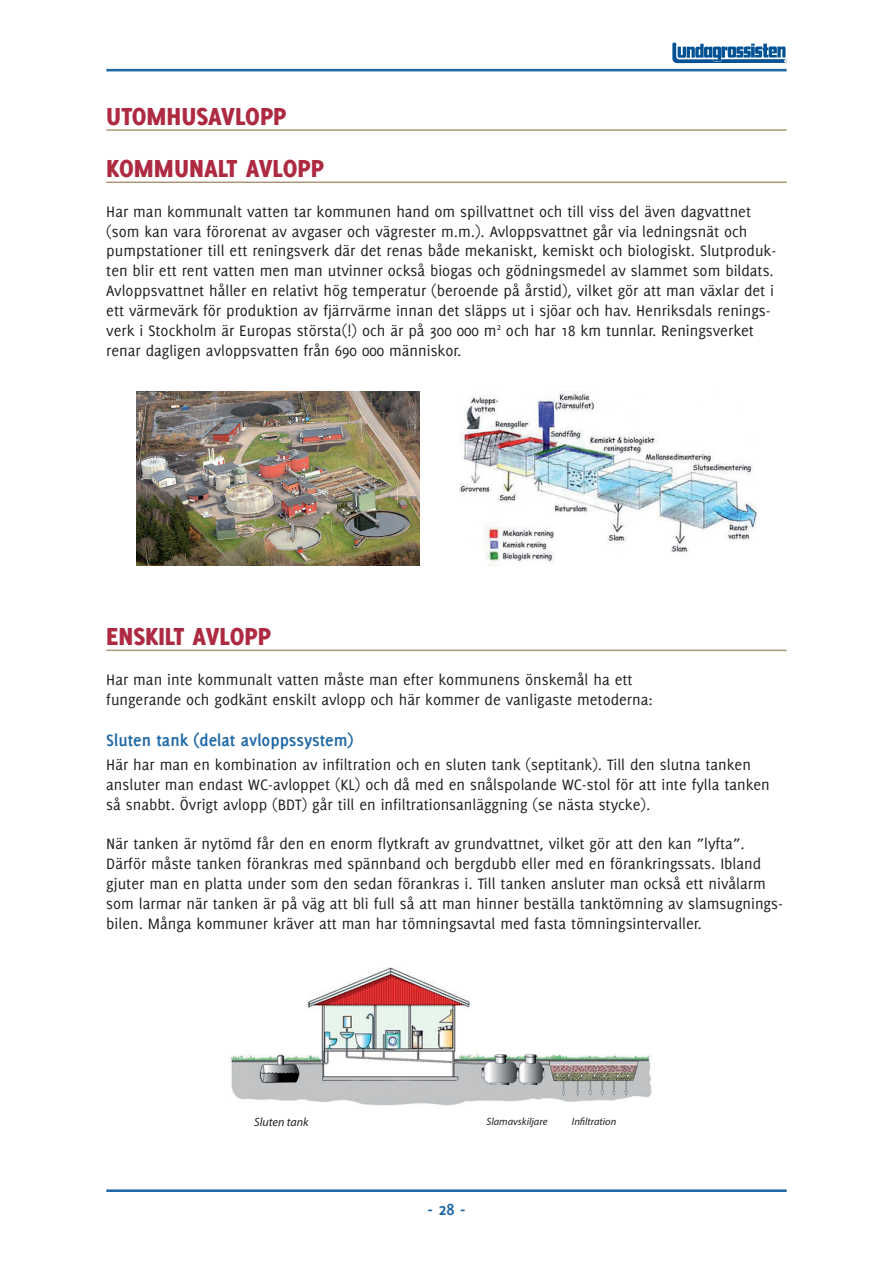
<style>
.page{position:relative;width:893px;height:1263px;background:#fff}
.page>*{position:absolute;margin:0;border:0;box-sizing:border-box;transform-origin:0 0}
.Huvudrubrik{font:800 27px "Delicious";color:#ae2a42}
.Underrubrik{font:700 18px "Delicious";color:#1e68a6}
.Brödtext{font:16.5px/19.8px "Delicious";color:#231f20}
.Brödtext-2{font:italic 12px "Myriad Pro";color:#231f20}
.Brödtext-3{font:italic 10.5px "Myriad Pro";color:#231f20}
</style>
<div class="page">
<hr style="left:106px;top:69px;width:681px;height:2px;background:#1e68a6">
<hr style="left:106px;top:1189px;width:681px;height:3px;background:#1e68a6">
<svg style="left:672px;top:43px;width:115px;height:20px"></svg>
<img style="left:136px;top:392px;width:283px;height:173px">
<hr style="left:106px;top:129px;width:681px;height:2px;background:#a89876">
<hr style="left:106px;top:182px;width:681px;height:1px;background:#a89876">
<hr style="left:106px;top:650px;width:681px;height:1px;background:#a89876">
<img style="left:459px;top:392px;width:298px;height:174px">
<img style="left:230px;top:967px;width:422px;height:139px">
<p class="Huvudrubrik" style="left:106px;top:101px;width:182px">UTOMHUSAVLOPP</p>
<p class="Huvudrubrik" style="left:106px;top:153px;width:219px">KOMMUNALT AVLOPP</p>
<p class="Brödtext" style="left:106px;top:201px;width:672px">Har man kommunalt vatten tar kommunen hand om spillvattnet och till viss del även dagvattnet (som kan vara förorenat av avgaser och vägrester m.m.). Avloppsvattnet går via ledningsnät och pumpstationer till ett reningsverk där det renas både mekaniskt, kemiskt och biologiskt. Slutproduk&shy;ten blir ett rent vatten men man utvinner också biogas och gödningsmedel av slammet som bildats.<br>Avloppsvattnet håller en relativt hög temperatur (beroende på årstid), vilket gör att man växlar det i ett värmevärk för produktion av fjärrvärme innan det släpps ut i sjöar och hav. Henriksdals renings&shy;verk i Stockholm är Europas största(!) och är på 300 000 m<sup>2</sup> och har 18 km tunnlar. Reningsverket renar dagligen avloppsvatten från 690 000 människor.</p>
<p class="Huvudrubrik" style="left:106px;top:621px;width:166px">ENSKILT AVLOPP</p>
<p class="Brödtext" style="left:106px;top:669px;width:528px">Har man inte kommunalt vatten måste man efter kommunens önskemål ha ett</p>
<p class="Brödtext" style="left:106px;top:689px;width:548px">fungerande och godkänt enskilt avlopp och här kommer de vanligaste metoderna:</p>
<p class="Underrubrik" style="left:106px;top:730px;width:249px">Sluten tank (delat avloppssystem)</p>
<p class="Brödtext" style="left:106px;top:755px;width:646px">Här har man en kombination av infiltration och en sluten tank (septitank). Till den slutna tanken</p>
<p class="Brödtext" style="left:106px;top:774px;width:665px">ansluter man endast WC-avloppet (KL) och då med en snålspolande WC-stol för att inte fylla tanken så snabbt. Övrigt avlopp (BDT) går till en infiltrationsanläggning (se nästa stycke).</p>
<p class="Brödtext" style="left:106px;top:834px;width:678px">När tanken är nytömd får den en enorm flytkraft av grundvattnet, vilket gör att den kan ”lyfta”.<br>Därför måste tanken förankras med spännband och bergdubb eller med en förankringssats. Ibland gjuter man en platta under som den sedan förankras i. Till tanken ansluter man också ett nivålarm som larmar när tanken är på väg att bli full så att man hinner beställa tanktömning av slamsugnings&shy;bilen. Många kommuner kräver att man har tömningsavtal med fasta tömningsintervaller.</p>
<p class="Brödtext-2" style="left:254px;top:1114px;width:56px">Sluten tank</p>
<p class="Brödtext-3" style="left:486px;top:1114px;width:63px">Slamavskiljare</p>
<p class="Brödtext-3" style="left:572px;top:1114px;width:46px">Infiltration</p>
<p class="Underrubrik" style="left:428px;top:1199px;width:39px">- 28 -</p>
</div>
